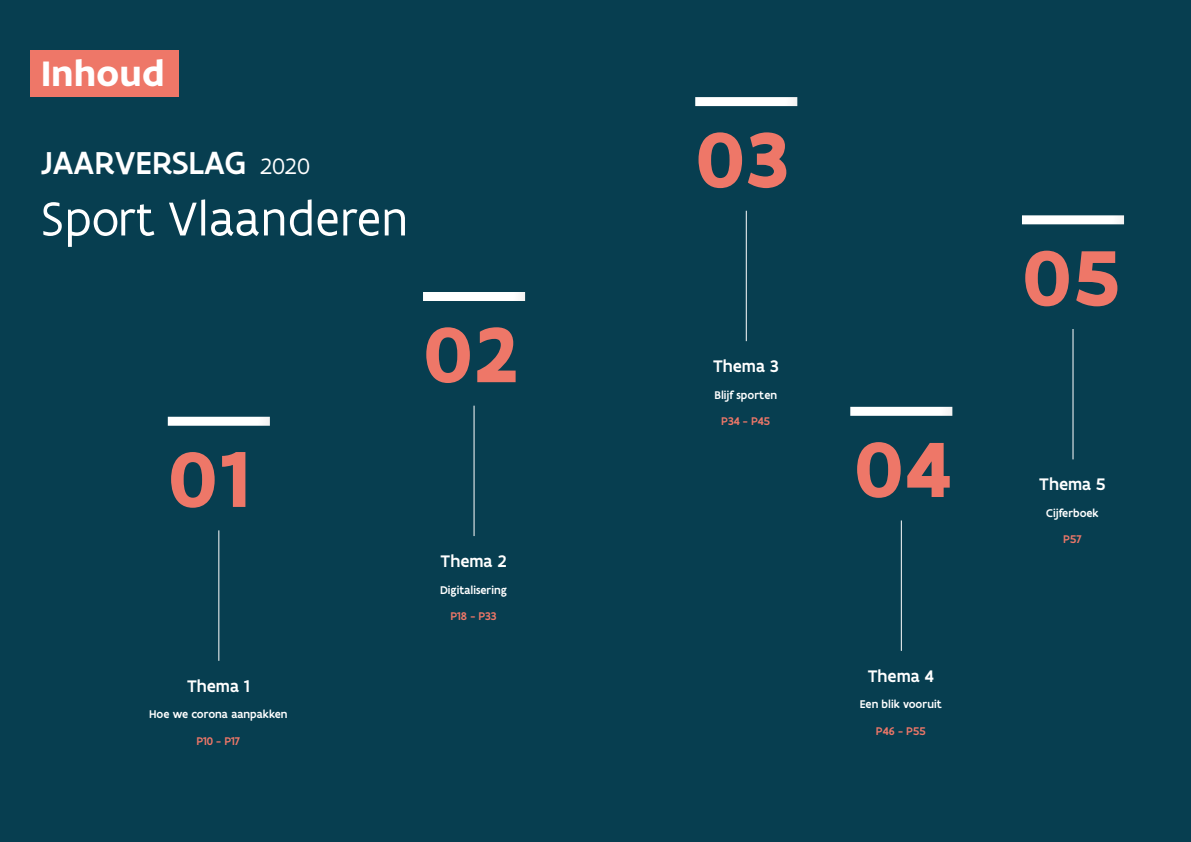
<style>
.page{position:relative;width:1191px;height:842px;background:#073e50}
.page>*{position:absolute;margin:0;border:0;box-sizing:border-box;transform-origin:0 0}
.t1{font:700 84px "Flanders Art Sans";color:#ee7768}
.t2{font:51px "Flanders Art Sans";color:#fff}
.t3{font:700 38px "Flanders Art Sans";color:#fff}
.t4{font:500 34px "Flanders Art Sans";color:#fff}
.t5{font:500 18px "Flanders Art Sans";color:#fff}
.t6{font:500 12px "Flanders Art Sans";color:#fff}
.t7{font:500 12px "Flanders Art Sans";color:#ee7768}
.s1{font-weight:400;font-size:24px}
</style>
<div class="page">
<div style="left:168px;top:417px;width:102px;height:9px;background:#fff"></div>
<hr style="left:218px;top:530px;width:1px;height:131px;background:#fff">
<div style="left:30px;top:50px;width:149px;height:47px;background:#ee7768"></div>
<div style="left:423px;top:292px;width:102px;height:9px;background:#fff"></div>
<hr style="left:473px;top:406px;width:1px;height:130px;background:#fff">
<div style="left:695px;top:97px;width:102px;height:9px;background:#fff"></div>
<hr style="left:746px;top:211px;width:1px;height:130px;background:#fff">
<div style="left:850px;top:407px;width:102px;height:9px;background:#fff"></div>
<hr style="left:900px;top:520px;width:2px;height:131px;background:#fff">
<div style="left:1022px;top:215px;width:102px;height:9px;background:#fff"></div>
<hr style="left:1072px;top:329px;width:1px;height:130px;background:#fff">
<h3 class="t3" style="left:41px;top:49px;width:125px">Inhoud</h3>
<h3 class="t4" style="left:41px;top:142px;width:270px">JAARVERSLAG <span class="s1">2020</span></h3>
<h2 class="t2" style="left:41px;top:187px;width:369px">Sport Vlaanderen</h2>
<h1 class="t1" style="left:168px;top:426px;width:84px">01</h1>
<h3 class="t5" style="left:187px;top:675px;width:64px">Thema 1</h3>
<p class="t6" style="left:149px;top:707px;width:140px">Hoe we corona aanpakken</p>
<p class="t7" style="left:196px;top:733px;width:45px">P10 - P17</p>
<h1 class="t1" style="left:423px;top:302px;width:96px">02</h1>
<h3 class="t5" style="left:440px;top:550px;width:67px">Thema 2</h3>
<p class="t6" style="left:440px;top:582px;width:68px">Digitalisering</p>
<p class="t7" style="left:450px;top:609px;width:48px">P18 - P33</p>
<h1 class="t1" style="left:695px;top:107px;width:95px">03</h1>
<h3 class="t5" style="left:713px;top:355px;width:67px">Thema 3</h3>
<p class="t6" style="left:714px;top:387px;width:64px">Blijf sporten</p>
<p class="t7" style="left:721px;top:414px;width:51px">P34 - P45</p>
<h1 class="t1" style="left:854px;top:416px;width:99px">04</h1>
<h3 class="t5" style="left:867px;top:665px;width:68px">Thema 4</h3>
<p class="t6" style="left:860px;top:697px;width:83px">Een blik vooruit</p>
<p class="t7" style="left:876px;top:723px;width:51px">P46 - P55</p>
<h1 class="t1" style="left:1022px;top:225px;width:100px">05</h1>
<h3 class="t5" style="left:1039px;top:473px;width:68px">Thema 5</h3>
<p class="t6" style="left:1046px;top:505px;width:54px">Cijferboek</p>
<p class="t7" style="left:1063px;top:532px;width:20px">P57</p>
</div>
